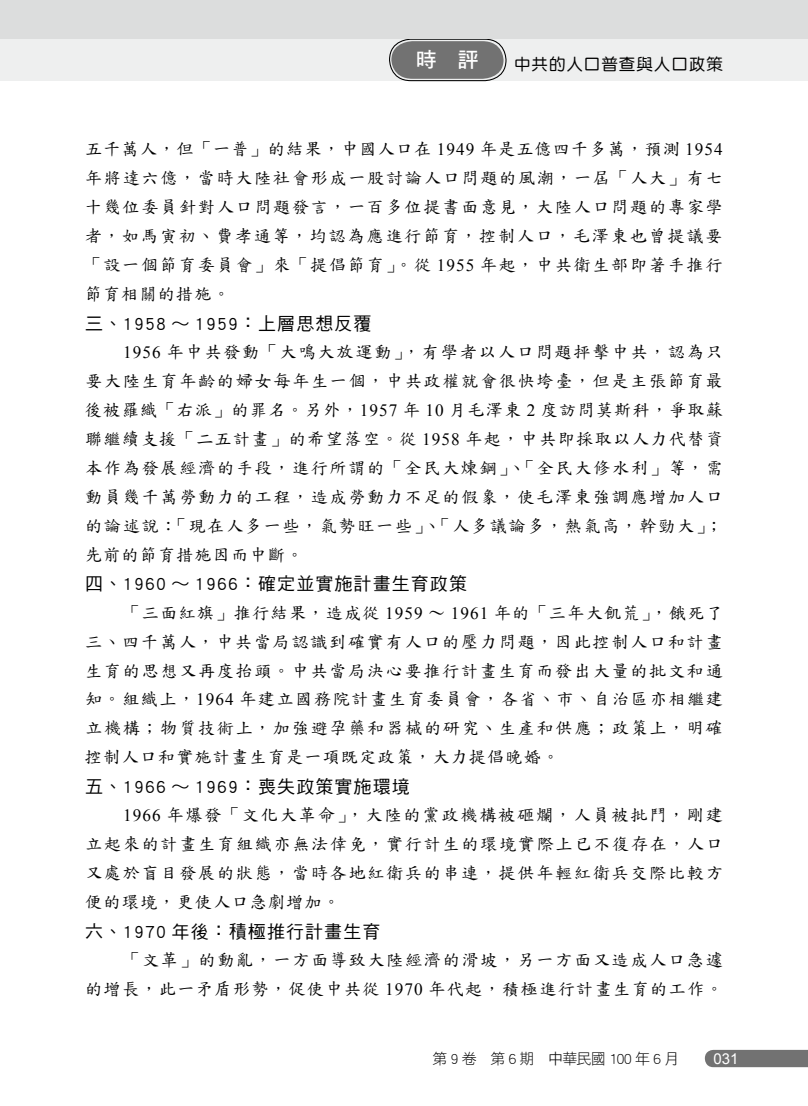
<style>
.page{position:relative;width:808px;height:1106px;background:#fff}
.page>*{position:absolute;margin:0;border:0;box-sizing:border-box;transform-origin:0 0}
.t1{font:21px "DF Hei Std W7";color:#fff}
.t2{font:18px "DF Hei Std W5";letter-spacing:.06em;color:#000}
.t3{font:17.25px/29px "DF Biao Kai Shu Std W5";letter-spacing:.09em;color:#000;text-align:justify}
.t4{font:16.5px "DF Yuan Std W5";letter-spacing:.06em;color:#000}
.t5{font:15px "DF Hei Std W3";letter-spacing:-.05em;color:#000}
.t6{font:15px "Arial";color:#fff}
.s1{font-family:"Times New Roman"}
</style>
<div class="page">
<svg style="left:705px;top:1049px;width:103px;height:18px;background:#7a7a7a"></svg>
<div style="left:0;top:29px;width:808px;height:52px;background:#eeefef"></div>
<svg style="left:389px;top:39px;width:118px;height:43px;background:#828282"></svg>
<div style="left:0;top:0;width:808px;height:39px;background:#dcdddd"></div>
<p class="t1" style="left:416px;top:48px;width:64px">時　評</p>
<p class="t4" style="left:514px;top:55px;width:210px">中共的人口普查與人口政策</p>
<p class="t3" style="left:85px;top:134px;width:640px">五千萬人，但「一普」的結果，中國人口在 <span class="s1">1949</span> 年是五億四千多萬，預測 <span class="s1">1954</span>年將達六億，當時大陸社會形成一股討論人口問題的風潮，一屆「人大」有七十幾位委員針對人口問題發言，一百多位提書面意見，大陸人口問題的專家學者，如馬寅初、費孝通等，均認為應進行節育，控制人口，毛澤東也曾提議要「設一個節育委員會」來「提倡節育」。從 <span class="s1">1955</span> 年起，中共衛生部即著手推行節育相關的措施。</p>
<p class="t2" style="left:85px;top:313px;width:288px">三、1958 ～ 1959：上層思想反覆</p>
<p class="t3" style="left:85px;top:337px;width:640px;text-indent:38px"><span class="s1">1956</span> 年中共發動「大鳴大放運動」，有學者以人口問題抨擊中共，認為只要大陸生育年齡的婦女每年生一個，中共政權就會很快垮臺，但是主張節育最後被羅織「右派」的罪名。另外，<span class="s1">1957</span> 年 <span class="s1">10</span> 月毛澤東 <span class="s1">2</span> 度訪問莫斯科，爭取蘇聯繼續支援「二五計畫」的希望落空。從 <span class="s1">1958</span> 年起，中共即採取以人力代替資本作為發展經濟的手段，進行所謂的「全民大煉鋼」、「全民大修水利」等，需動員幾千萬勞動力的工程，造成勞動力不足的假象，使毛澤東強調應增加人口的論述說：「現在人多一些，氣勢旺一些」、「人多議論多，熱氣高，幹勁大」；先前的節育措施因而中斷。</p>
<p class="t2" style="left:85px;top:574px;width:383px">四、1960 ～ 1966：確定並實施計畫生育政策</p>
<p class="t3" style="left:85px;top:597px;width:640px;text-indent:38px">「三面紅旗」推行結果，造成從 <span class="s1">1959</span> ∼ <span class="s1">1961</span> 年的「三年大飢荒」，餓死了三、四千萬人，中共當局認識到確實有人口的壓力問題，因此控制人口和計畫生育的思想又再度抬頭。中共當局決心要推行計畫生育而發出大量的批文和通知。組織上，<span class="s1">1964</span> 年建立國務院計畫生育委員會，各省、市、自治區亦相繼建立機構；物質技術上，加強避孕藥和器械的研究、生產和供應；政策上，明確控制人口和實施計畫生育是一項既定政策，大力提倡晚婚。</p>
<p class="t2" style="left:85px;top:776px;width:326px">五、1966 ～ 1969：喪失政策實施環境</p>
<p class="t3" style="left:85px;top:800px;width:639px;text-indent:38px"><span class="s1">1966</span> 年爆發「文化大革命」，大陸的黨政機構被砸爛，人員被批鬥，剛建立起來的計畫生育組織亦無法倖免，實行計生的環境實際上已不復存在，人口又處於盲目發展的狀態，當時各地紅衛兵的串連，提供年輕紅衛兵交際比較方便的環境，更使人口急劇增加。</p>
<p class="t2" style="left:85px;top:921px;width:297px">六、1970 年後：積極推行計畫生育</p>
<p class="t3" style="left:85px;top:945px;width:639px;text-align:right">「文革」的動亂，一方面導致大陸經濟的滑坡，另一方面又造成人口急遽<br>的增長，此一矛盾形勢，促使中共從 <span class="s1">1970</span> 年代起，積極進行計畫生育的工作。</p>
<p class="t5" style="left:433px;top:1050px;width:248px">第 9 卷　第 6 期　中華民國 100 年 6 月</p>
<p class="t6" style="left:714px;top:1048px;width:27px">031</p>
</div>
